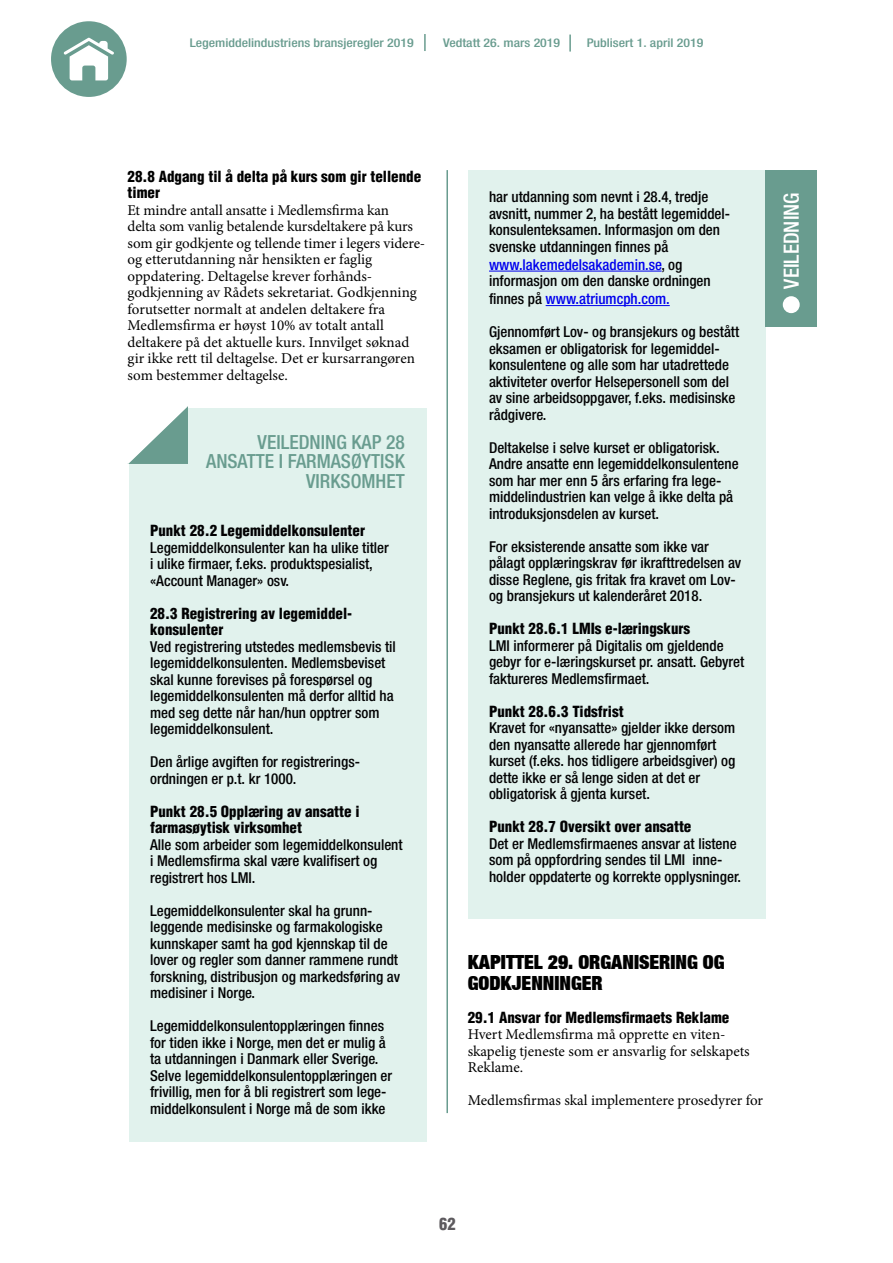
<style>
.page{position:relative;width:893px;height:1263px;background:#fff}
.page>*{position:absolute;margin:0;border:0;box-sizing:border-box;transform-origin:0 0}
.t1{font:500 condensed 21px "Helvetica Neue LT";color:#fff}
.t2{font:500 condensed 19.5px/19.5px "Helvetica Neue LT";color:#699c8f;text-align:right}
.t3{font:900 expanded 19.5px/21px "Helvetica Neue LT";color:#000}
.t4{font:900 condensed 16.5px "Helvetica LT Std";color:#5d5a5e}
.t5{font:500 condensed 15px/16.5px "Helvetica Neue LT";color:#020203}
.t6{font:15px/16.5px "Minion Pro";letter-spacing:-.005em;color:#000}
.t7{font:900 condensed 15px/16.5px "Helvetica LT Std";color:#020203}
.t8{font:900 condensed 15px/16.5px "Helvetica LT Std";color:#000}
.t9{font:500 condensed 15px "Helvetica Neue LT";color:#00e}
.t10{font:500 condensed 12px "Helvetica Neue LT";color:#699c8f;scale:1.15 1}
.s1{color:#00e}
.s2{color:#020203}
</style>
<div class="page">
<hr style="left:446px;top:170px;width:2px;height:943px;background:#699c8f">
<svg style="left:424px;top:34px;width:2px;height:17px"></svg>
<svg style="left:569px;top:35px;width:2px;height:17px"></svg>
<svg style="left:51px;top:21px;width:76px;height:76px"></svg>
<div style="left:468px;top:170px;width:297px;height:748px;background:#e1f2ed"></div>
<hr style="left:489px;top:271px;width:173px;height:1px;background:#00e">
<hr style="left:546px;top:305px;width:124px;height:1px;background:#00e">
<div style="left:129px;top:408px;width:297px;height:734px;background:#e1f2ed"></div>
<svg style="left:128px;top:406px;width:60px;height:58px;background:#b4cdc7"></svg>
<div style="left:765px;top:170px;width:52px;height:157px;background:#699c8f"></div>
<div style="left:783px;top:296px;width:17px;height:17px;background:#fff;border-radius:50%"></div>
<p class="t10" style="left:190px;top:35px;width:196px">Legemiddelindustriens bransjeregler 2019</p>
<p class="t10" style="left:443px;top:35px;width:103px">Vedtatt 26. mars 2019</p>
<p class="t10" style="left:587px;top:35px;width:103px">Publisert 1. april 2019</p>
<p class="t8" style="left:128px;top:168px;width:295px">28.8 Adgang til å delta på kurs som gir tellende timer</p>
<p class="t6" style="left:128px;top:202px;width:299px">Et mindre antall ansatte i Medlemsfirma kan<br>delta som vanlig betalende kursdeltakere på kurs som gir godkjente og tellende timer i legers videre&shy;og etterutdanning når hensikten er faglig oppdatering. Deltagelse krever forhånds&shy;godkjenning av Rådets sekretariat. Godkjenning forutsetter normalt at andelen deltakere fra Medlemsfirma er høyst 10% av totalt antall deltakere på det aktuelle kurs. Innvilget søknad gir ikke rett til deltagelse. Det er kursarrangøren som bestemmer deltagelse.</p>
<h2 class="t2" style="left:206px;top:432px;width:200px">VEILEDNING KAP 28<br>ANSATTE I FARMASØYTISK<br>VIRKSOMHET</h2>
<p class="t7" style="left:150px;top:522px;width:216px">Punkt 28.2 Legemiddelkonsulenter</p>
<p class="t5" style="left:150px;top:539px;width:240px">Legemiddelkonsulenter kan ha ulike titler i ulike firmaer, f.eks. produktspesialist, «Account Manager» osv.</p>
<p class="t7" style="left:150px;top:605px;width:204px">28.3 Registrering av legemiddel&shy;konsulenter</p>
<p class="t5" style="left:150px;top:638px;width:247px">Ved registrering utstedes medlemsbevis til legemiddelkonsulenten. Medlemsbeviset skal kunne forevises på forespørsel og legemiddelkonsulenten må derfor alltid ha med seg dette når han/hun opptrer som legemiddelkonsulent.</p>
<p class="t5" style="left:150px;top:753px;width:211px">Den årlige avgiften for registrerings&shy;ordningen er p.t. kr 1000.</p>
<p class="t7" style="left:150px;top:803px;width:211px">Punkt 28.5 Opplæring av ansatte i farmasøytisk virksomhet</p>
<p class="t5" style="left:150px;top:836px;width:254px">Alle som arbeider som legemiddelkonsulent i Medlemsfirma skal være kvalifisert og registrert hos LMI.</p>
<p class="t5" style="left:150px;top:902px;width:251px">Legemiddelkonsulenter skal ha grunn&shy;leggende medisinske og farmakologiske kunnskaper samt ha god kjennskap til de lover og regler som danner rammene rundt forskning, distribusjon og markedsføring av medisiner i Norge.</p>
<p class="t5" style="left:150px;top:1017px;width:244px">Legemiddelkonsulentopplæringen finnes for tiden ikke i Norge, men det er mulig å ta utdanningen i Danmark eller Sverige.<br>Selve legemiddelkonsulentopplæringen er frivillig, men for å bli registrert som lege&shy;middelkonsulent i Norge må de som ikke</p>
<p class="t5" style="left:489px;top:188px;width:243px">har utdanning som nevnt i 28.4, tredje avsnitt, nummer 2, ha bestått legemiddel&shy;konsulenteksamen. Informasjon om den svenske utdanningen finnes på</p>
<p class="t5" style="left:489px;top:256px;width:223px"><span class="s1">www.lakemedelsakademin.se</span>, og informasjon om den danske ordningen</p>
<p class="t9" style="left:489px;top:290px;width:182px"><span class="s2">finnes på</span> www.atriumcph.com.</p>
<p class="t5" style="left:489px;top:323px;width:252px">Gjennomført Lov- og bransjekurs og bestått eksamen er obligatorisk for legemiddel&shy;konsulentene og alle som har utadrettede aktiviteter overfor Helsepersonell som del av sine arbeidsoppgaver, f.eks. medisinske rådgivere.</p>
<p class="t5" style="left:489px;top:439px;width:251px">Deltakelse i selve kurset er obligatorisk.<br>Andre ansatte enn legemiddelkonsulentene som har mer enn 5 års erfaring fra lege&shy;middelindustrien kan velge å ikke delta på introduksjonsdelen av kurset.</p>
<p class="t5" style="left:489px;top:538px;width:254px">For eksisterende ansatte som ikke var pålagt opplæringskrav før ikrafttredelsen av disse Reglene, gis fritak fra kravet om Lov&shy;og bransjekurs ut kalenderåret 2018.</p>
<p class="t7" style="left:489px;top:620px;width:203px">Punkt 28.6.1 LMIs e-læringskurs</p>
<p class="t5" style="left:489px;top:637px;width:257px">LMI informerer på Digitalis om gjeldende gebyr for e-læringskurset pr. ansatt. Gebyret faktureres Medlemsfirmaet.</p>
<p class="t7" style="left:489px;top:703px;width:136px">Punkt 28.6.3 Tidsfrist</p>
<p class="t5" style="left:489px;top:719px;width:248px">Kravet for «nyansatte» gjelder ikke dersom den nyansatte allerede har gjennomført kurset (f.eks. hos tidligere arbeidsgiver) og dette ikke er så lenge siden at det er obligatorisk å gjenta kurset.</p>
<p class="t7" style="left:489px;top:818px;width:204px">Punkt 28.7 Oversikt over ansatte</p>
<p class="t5" style="left:489px;top:835px;width:253px">Det er Medlemsfirmaenes ansvar at listene som på oppfordring sendes til LMI inne&shy;holder oppdaterte og korrekte opplysninger.</p>
<h1 class="t1" style="left:779px;top:288px;width:98px;rotate:-90deg">VEILEDNING</h1>
<h2 class="t3" style="left:468px;top:951px;width:258px">KAPITTEL 29. ORGANISERING OG<br>GODKJENNINGER</h2>
<p class="t8" style="left:468px;top:1009px;width:263px">29.1 Ansvar for Medlemsfirmaets Reklame</p>
<p class="t6" style="left:468px;top:1026px;width:284px">Hvert Medlemsfirma må opprette en viten&shy;skapelig tjeneste som er ansvarlig for selskapets<br>Reklame.</p>
<p class="t6" style="left:468px;top:1092px;width:297px">Medlemsfirmas skal implementere prosedyrer for</p>
<p class="t4" style="left:439px;top:1214px;width:18px">62</p>
</div>
